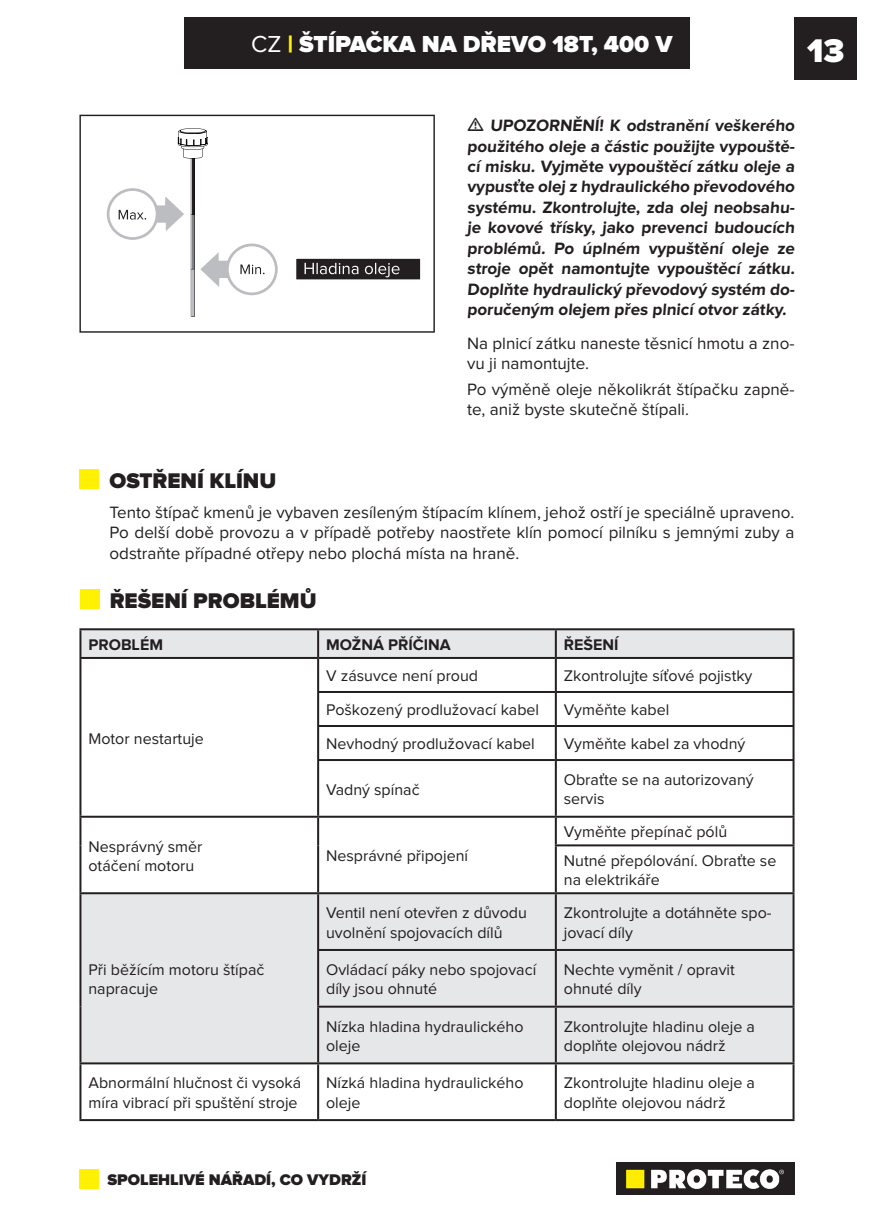
<style>
.page{position:relative;width:874px;height:1225px;background:#fff}
.page>*{position:absolute;margin:0;border:0;box-sizing:border-box;transform-origin:0 0}
.t1{font:900 34px "Proxima Nova";color:#fff}
.t2{font:900 24px "Proxima Nova";color:#fff}
.t3{font:900 22px "Proxima Nova";color:#231f20}
.t4{font:700 17px/20.4px "Proxima Nova";color:#231f20;text-align:justify}
.t5{font:17px/20.4px "Proxima Nova";color:#231f20}
.t6{font:16px/19.2px "Proxima Nova";color:#231f20}
.t7{font:900 16px "Proxima Nova";color:#231f20}
.t8{font:700 16px "Proxima Nova";color:#231f20}
.s1{font-weight:400}
.s2{color:#fff101}
</style>
<div class="page">
<div style="left:794px;top:17px;width:62px;height:62px;background:#231f20"></div>
<div style="left:184px;top:17px;width:505px;height:51px;background:#231f20"></div>
<img style="left:616px;top:1162px;width:178px;height:33px">
<div style="left:79px;top:1169px;width:20px;height:19px;background:#fff101"></div>
<svg style="left:79px;top:115px;width:355px;height:218px"></svg>
<div style="left:79px;top:469px;width:20px;height:20px;background:#fff101"></div>
<div style="left:80px;top:589px;width:19px;height:20px;background:#fff101"></div>
<svg style="left:81px;top:630px;width:711px;height:432px"></svg>
<hr style="left:79px;top:628px;width:239px;height:2px;background:#231f20">
<hr style="left:79px;top:630px;width:2px;height:27px;background:#231f20">
<hr style="left:318px;top:628px;width:237px;height:2px;background:#231f20">
<hr style="left:317px;top:630px;width:2px;height:27px;background:#231f20">
<hr style="left:555px;top:628px;width:239px;height:2px;background:#231f20">
<hr style="left:554px;top:630px;width:2px;height:27px;background:#231f20">
<hr style="left:792px;top:630px;width:2px;height:27px;background:#231f20">
<hr style="left:79px;top:657px;width:239px;height:2px;background:#231f20">
<hr style="left:79px;top:659px;width:2px;height:33px;background:#231f20">
<hr style="left:318px;top:657px;width:237px;height:2px;background:#231f20">
<hr style="left:317px;top:659px;width:2px;height:32px;background:#231f20">
<hr style="left:555px;top:657px;width:239px;height:2px;background:#231f20">
<hr style="left:554px;top:659px;width:2px;height:32px;background:#231f20">
<hr style="left:792px;top:659px;width:2px;height:32px;background:#231f20">
<hr style="left:79px;top:692px;width:2px;height:34px;background:#231f20">
<hr style="left:317px;top:691px;width:238px;height:2px;background:#231f20">
<hr style="left:317px;top:693px;width:2px;height:32px;background:#231f20">
<hr style="left:555px;top:691px;width:239px;height:2px;background:#231f20">
<hr style="left:554px;top:693px;width:2px;height:32px;background:#231f20">
<hr style="left:792px;top:693px;width:2px;height:32px;background:#231f20">
<hr style="left:79px;top:726px;width:2px;height:34px;background:#231f20">
<hr style="left:317px;top:725px;width:238px;height:2px;background:#231f20">
<hr style="left:317px;top:727px;width:2px;height:32px;background:#231f20">
<hr style="left:555px;top:725px;width:239px;height:2px;background:#231f20">
<hr style="left:554px;top:727px;width:2px;height:32px;background:#231f20">
<hr style="left:792px;top:727px;width:2px;height:32px;background:#231f20">
<hr style="left:79px;top:760px;width:2px;height:55px;background:#231f20">
<hr style="left:317px;top:759px;width:238px;height:2px;background:#231f20">
<hr style="left:317px;top:761px;width:2px;height:54px;background:#231f20">
<hr style="left:555px;top:759px;width:239px;height:2px;background:#231f20">
<hr style="left:554px;top:761px;width:2px;height:54px;background:#231f20">
<hr style="left:792px;top:761px;width:2px;height:54px;background:#231f20">
<hr style="left:79px;top:815px;width:239px;height:2px;background:#231f20">
<hr style="left:79px;top:817px;width:2px;height:28px;background:#231f20">
<hr style="left:318px;top:815px;width:237px;height:2px;background:#231f20">
<hr style="left:317px;top:817px;width:2px;height:28px;background:#231f20">
<hr style="left:555px;top:815px;width:239px;height:2px;background:#231f20">
<hr style="left:554px;top:817px;width:2px;height:27px;background:#231f20">
<hr style="left:792px;top:817px;width:2px;height:27px;background:#231f20">
<hr style="left:79px;top:845px;width:2px;height:47px;background:#231f20">
<hr style="left:317px;top:845px;width:2px;height:47px;background:#231f20">
<hr style="left:554px;top:844px;width:240px;height:2px;background:#231f20">
<hr style="left:554px;top:846px;width:2px;height:46px;background:#231f20">
<hr style="left:792px;top:846px;width:2px;height:46px;background:#231f20">
<hr style="left:79px;top:892px;width:239px;height:2px;background:#231f20">
<hr style="left:79px;top:894px;width:2px;height:56px;background:#231f20">
<hr style="left:318px;top:892px;width:237px;height:2px;background:#231f20">
<hr style="left:317px;top:894px;width:2px;height:55px;background:#231f20">
<hr style="left:555px;top:892px;width:239px;height:2px;background:#231f20">
<hr style="left:554px;top:894px;width:2px;height:55px;background:#231f20">
<hr style="left:792px;top:894px;width:2px;height:55px;background:#231f20">
<hr style="left:79px;top:950px;width:2px;height:56px;background:#231f20">
<hr style="left:317px;top:949px;width:238px;height:2px;background:#231f20">
<hr style="left:317px;top:951px;width:2px;height:54px;background:#231f20">
<hr style="left:555px;top:949px;width:239px;height:2px;background:#231f20">
<hr style="left:554px;top:951px;width:2px;height:54px;background:#231f20">
<hr style="left:792px;top:951px;width:2px;height:54px;background:#231f20">
<hr style="left:79px;top:1006px;width:2px;height:56px;background:#231f20">
<hr style="left:317px;top:1005px;width:238px;height:2px;background:#231f20">
<hr style="left:317px;top:1007px;width:2px;height:55px;background:#231f20">
<hr style="left:555px;top:1005px;width:239px;height:2px;background:#231f20">
<hr style="left:554px;top:1007px;width:2px;height:55px;background:#231f20">
<hr style="left:792px;top:1007px;width:2px;height:55px;background:#231f20">
<hr style="left:79px;top:1062px;width:239px;height:2px;background:#231f20">
<hr style="left:79px;top:1064px;width:2px;height:55px;background:#231f20">
<hr style="left:318px;top:1062px;width:237px;height:2px;background:#231f20">
<hr style="left:317px;top:1064px;width:2px;height:55px;background:#231f20">
<hr style="left:555px;top:1062px;width:239px;height:2px;background:#231f20">
<hr style="left:554px;top:1064px;width:2px;height:55px;background:#231f20">
<hr style="left:792px;top:1064px;width:2px;height:55px;background:#231f20">
<hr style="left:79px;top:1119px;width:239px;height:2px;background:#231f20">
<hr style="left:318px;top:1119px;width:237px;height:2px;background:#231f20">
<hr style="left:555px;top:1119px;width:239px;height:2px;background:#231f20">
<h2 class="t2" style="left:251px;top:30px;width:422px"><span class="s1">CZ</span> <span class="s2">|</span> ŠTÍPAČKA NA DŘEVO 18T, 400 V</h2>
<h1 class="t1" style="left:806px;top:31px;width:39px">13</h1>
<p class="t4" style="left:467px;top:116px;width:330px;text-indent:23px">UPOZORNĚNÍ! K odstranění veškerého použitého oleje a částic použijte vypouště&shy;cí misku. Vyjměte vypouštěcí zátku oleje a vypusťte olej z hydraulického převodového systému. Zkontrolujte, zda olej neobsahu&shy;je kovové třísky, jako prevenci budoucích problémů. Po úplném vypuštění oleje ze stroje opět namontujte vypouštěcí zátku.<br>Doplňte hydraulický převodový systém do&shy;poručeným olejem přes plnicí otvor zátky.</p>
<p class="t5" style="left:467px;top:333px;width:329px">Na plnicí zátku naneste těsnicí hmotu a zno&shy;vu ji namontujte.</p>
<p class="t5" style="left:467px;top:380px;width:329px">Po výměně oleje několikrát štípačku zapně&shy;te, aniž byste skutečně štípali.</p>
<p class="t3" style="left:109px;top:468px;width:168px">OSTŘENÍ KLÍNU</p>
<p class="t5" style="left:109px;top:502px;width:686px;text-align:justify">Tento štípač kmenů je vybaven zesíleným štípacím klínem, jehož ostří je speciálně upraveno.<br>Po delší době provozu a v případě potřeby naostřete klín pomocí pilníku s jemnými zuby a odstraňte případné otřepy nebo plochá místa na hraně.</p>
<p class="t3" style="left:110px;top:588px;width:208px">ŘEŠENÍ PROBLÉMŮ</p>
<p class="t8" style="left:88px;top:635px;width:76px">PROBLÉM</p>
<p class="t8" style="left:326px;top:635px;width:126px">MOŽNÁ PŘÍČINA</p>
<p class="t8" style="left:563px;top:635px;width:56px">ŘEŠENÍ</p>
<p class="t6" style="left:88px;top:729px;width:117px">Motor nestartuje</p>
<p class="t6" style="left:88px;top:837px;width:115px">Nesprávný směr</p>
<p class="t6" style="left:88px;top:856px;width:107px">otáčení motoru</p>
<p class="t6" style="left:88px;top:960px;width:177px">Při běžícím motoru štípač napracuje</p>
<p class="t6" style="left:326px;top:667px;width:153px">V zásuvce není proud</p>
<p class="t6" style="left:563px;top:667px;width:190px">Zkontrolujte síťové pojistky</p>
<p class="t6" style="left:326px;top:701px;width:214px">Poškozený prodlužovací kabel</p>
<p class="t6" style="left:563px;top:701px;width:107px">Vyměňte kabel</p>
<p class="t6" style="left:326px;top:735px;width:210px">Nevhodný prodlužovací kabel</p>
<p class="t6" style="left:563px;top:735px;width:183px">Vyměňte kabel za vhodný</p>
<p class="t6" style="left:326px;top:780px;width:95px">Vadný spínač</p>
<p class="t6" style="left:563px;top:771px;width:191px">Obraťte se na autorizovaný servis</p>
<p class="t6" style="left:326px;top:847px;width:143px">Nesprávné připojení</p>
<p class="t6" style="left:563px;top:823px;width:165px">Vyměňte přepínač pólů</p>
<p class="t6" style="left:563px;top:851px;width:214px">Nutné přepólování. Obraťte se na elektrikáře</p>
<p class="t6" style="left:326px;top:904px;width:202px">Ventil není otevřen z důvodu uvolnění spojovacích dílů</p>
<p class="t6" style="left:563px;top:904px;width:209px">Zkontrolujte a dotáhněte spo&shy;jovací díly</p>
<p class="t6" style="left:326px;top:960px;width:211px">Ovládací páky nebo spojovací díly jsou ohnuté</p>
<p class="t6" style="left:563px;top:960px;width:172px">Nechte vyměnit / opravit ohnuté díly</p>
<p class="t6" style="left:326px;top:1017px;width:199px">Nízka hladina hydraulického oleje</p>
<p class="t6" style="left:563px;top:1017px;width:192px">Zkontrolujte hladinu oleje a doplňte olejovou nádrž</p>
<p class="t6" style="left:88px;top:1074px;width:214px">Abnormální hlučnost či vysoká míra vibrací při spuštění stroje</p>
<p class="t6" style="left:326px;top:1074px;width:199px">Nízká hladina hydraulického oleje</p>
<p class="t6" style="left:563px;top:1074px;width:192px">Zkontrolujte hladinu oleje a doplňte olejovou nádrž</p>
<p class="t7" style="left:107px;top:1170px;width:260px">SPOLEHLIVÉ NÁŘADÍ, CO VYDRŽÍ</p>
</div>
